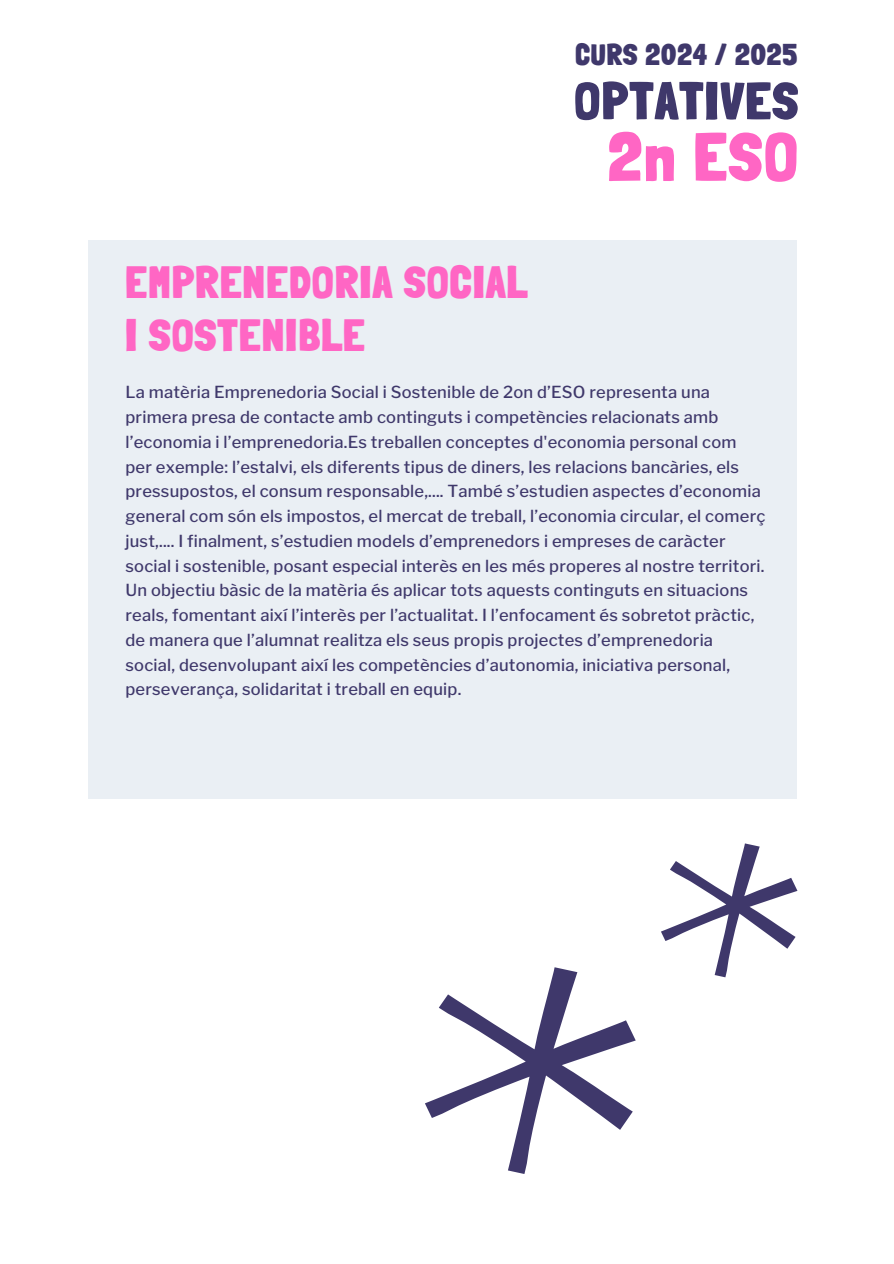
<style>
.page{position:relative;width:894px;height:1264px;background:#fff}
.page>*{position:absolute;margin:0;border:0;box-sizing:border-box;transform-origin:0 0}
.t1{font:900 68.1px "Londrina Solid";color:#ff66c4}
.t2{font:900 52.5px "Londrina Solid";letter-spacing:.035em;color:#3f386b}
.t3{font:900 44.1px/52.8px "Londrina Solid";letter-spacing:.035em;color:#ff66c4}
.t4{font:900 29.4px "Londrina Solid";letter-spacing:.035em;color:#3f386b}
.t5{font:500 16.5px/24.8px "Libre Franklin";letter-spacing:.015em;color:#3f386b}
</style>
<div class="page">
<div style="left:89px;top:241px;width:707px;height:558px;background:#eaeff4"></div>
<svg style="left:661px;top:843px;width:135px;height:134px"></svg>
<svg style="left:425px;top:967px;width:210px;height:206px"></svg>
<p class="t4" style="left:575px;top:38px;width:223px">CURS 2024 / 2025</p>
<h3 class="t2" style="left:574px;top:69px;width:225px">OPTATIVES</h3>
<h1 class="t1" style="left:608px;top:116px;width:191px">2n ESO</h1>
<h4 class="t3" style="left:125px;top:256px;width:403px">EMPRENEDORIA SOCIAL<br>I SOSTENIBLE</h4>
<h2 class="t5" style="left:125px;top:380px;width:641px">La matèria Emprenedoria Social i Sostenible de 2on d’ESO representa una primera presa de contacte amb continguts i competències relacionats amb l’economia i l’emprenedoria.Es treballen conceptes d'economia personal com per exemple: l’estalvi, els diferents tipus de diners, les relacions bancàries, els pressupostos, el consum responsable,.... També s’estudien aspectes d’economia general com són els impostos, el mercat de treball, l’economia circular, el comerç just,.... I finalment, s’estudien models d’emprenedors i empreses de caràcter social i sostenible, posant especial interès en les més properes al nostre territori.<br>Un objectiu bàsic de la matèria és aplicar tots aquests continguts en situacions reals, fomentant així l’interès per l’actualitat. I l’enfocament és sobretot pràctic, de manera que l’alumnat realitza els seus propis projectes d’emprenedoria social, desenvolupant així les competències d’autonomia, iniciativa personal, perseverança, solidaritat i treball en equip.</h2>
</div>
